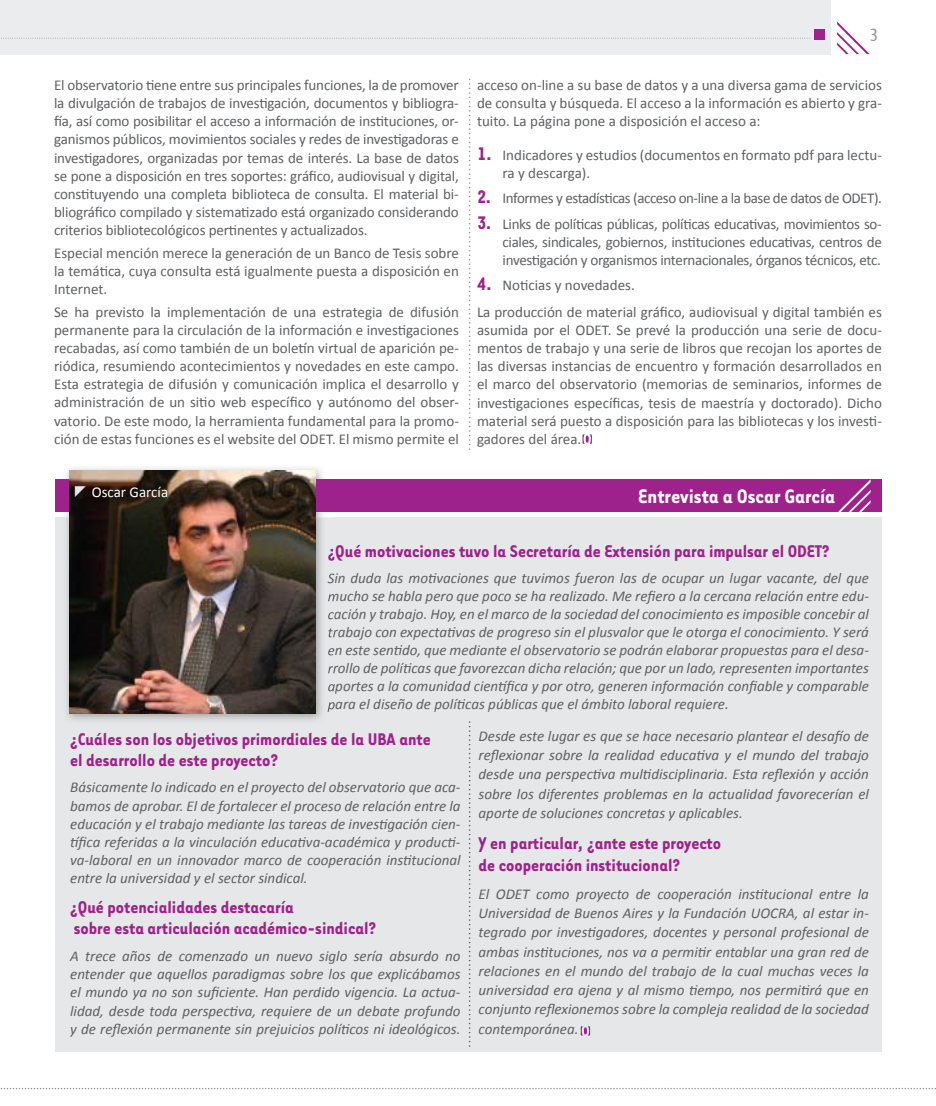
<style>
.page{position:relative;width:936px;height:1106px;background:#fff}
.page>*{position:absolute;margin:0;border:0;box-sizing:border-box;transform-origin:0 0}
.t1{font:700 22.5px "Tarzana Narrow";color:#fff}
.t2{font:700 19.5px/21.1px "Tarzana Narrow";color:#9f218b}
.t3{font:18px "Sun Sans Condensed";color:#8e9092}
.t4{font:15px/18.1px "Calibri";color:#5f6062;text-align:justify}
.t5{font:italic 15px/19.2px "Calibri";color:#5f6062;text-align:justify}
.t6{font:15px "Calibri";letter-spacing:-.03em;color:#5f6062}
.t7{font:15px "Calibri";color:#fff}
.s1{font-family:"Tarzana Narrow";font-weight:700;font-size:21px;color:#9f218b}
</style>
<div class="page">
<div style="left:0;top:0;width:830px;height:54px;background:#ebeced"></div>
<div style="left:814px;top:29px;width:11px;height:10px;background:#9e248b"></div>
<svg style="left:1px;top:38px;width:807px;height:1px"></svg>
<svg style="left:0;top:1088px;width:935px;height:1px"></svg>
<svg style="left:837px;top:22px;width:32px;height:32px"></svg>
<div style="left:55px;top:517px;width:826px;height:535px;background:#e6e7e8"></div>
<div style="left:55px;top:480px;width:826px;height:32px;background:#9f218b"></div>
<img style="left:63px;top:468px;width:271px;height:252px">
<img style="left:328px;top:544px;width:6px;height:17px">
<svg style="left:327px;top:573px;width:7px;height:139px"></svg>
<img style="left:63px;top:480px;width:271px;height:32px">
<img style="left:69px;top:471px;width:246px;height:242px">
<svg style="left:838px;top:479px;width:32px;height:33px"></svg>
<svg style="left:469px;top:721px;width:1px;height:325px"></svg>
<svg style="left:469px;top:79px;width:1px;height:371px"></svg>
<svg style="left:582px;top:434px;width:10px;height:10px"></svg>
<svg style="left:580px;top:1026px;width:10px;height:9px"></svg>
<svg style="left:75px;top:485px;width:11px;height:11px"></svg>
<p class="t4" style="left:54px;top:75px;width:406px">El observatorio tiene entre sus principales funciones, la de promover la divulgación de trabajos de investigación, documentos y bibliogra&shy;fía, así como posibilitar el acceso a información de instituciones, or&shy;ganismos públicos, movimientos sociales y redes de investigadoras e investigadores, organizadas por temas de interés. La base de datos se pone a disposición en tres soportes: gráfico, audiovisual y digital, constituyendo una completa biblioteca de consulta. El material bi&shy;bliográfico compilado y sistematizado está organizado considerando criterios bibliotecológicos pertinentes y actualizados.</p>
<p class="t4" style="left:54px;top:243px;width:406px">Especial mención merece la generación de un Banco de Tesis sobre la temática, cuya consulta está igualmente puesta a disposición en Internet.</p>
<p class="t4" style="left:54px;top:302px;width:406px">Se ha previsto la implementación de una estrategia de difusión permanente para la circulación de la información e investigaciones recabadas, así como también de un boletín virtual de aparición pe&shy;riódica, resumiendo acontecimientos y novedades en este campo.<br>Esta estrategia de difusión y comunicación implica el desarrollo y administración de un sitio web específico y autónomo del obser&shy;vatorio. De este modo, la herramienta fundamental para la promo&shy;ción de estas funciones es el website del ODET. El mismo permite el</p>
<p class="t7" style="left:92px;top:482px;width:78px">Oscar García</p>
<p class="t3" style="left:870px;top:24px;width:9px">3</p>
<p class="t4" style="left:477px;top:75px;width:406px">acceso on-line a su base de datos y a una diversa gama de servicios de consulta y búsqueda. El acceso a la información es abierto y gra&shy;tuito. La página pone a disposición el acceso a:</p>
<p class="t4" style="left:502px;top:145px;width:381px;text-indent:-26px"><span class="s1">1.</span> Indicadores y estudios (documentos en formato pdf para lectu&shy;ra y descarga).</p>
<p class="t6" style="left:477px;top:189px;width:406px"><span class="s1">2.</span> Informes y estadísticas (acceso on-line a la base de datos de ODET).</p>
<p class="t4" style="left:502px;top:214px;width:381px;text-indent:-26px"><span class="s1">3.</span> Links de políticas públicas, políticas educativas, movimientos so&shy;ciales, sindicales, gobiernos, instituciones educativas, centros de investigación y organismos internacionales, órganos técnicos, etc.</p>
<p class="t4" style="left:477px;top:271px;width:406px;line-height:26.5px"><span class="s1">4.</span> Noticias y novedades.<br>La producción de material gráfico, audiovisual y digital también es</p>
<p class="t4" style="left:477px;top:320px;width:406px">asumida por el ODET. Se prevé la producción una serie de docu&shy;mentos de trabajo y una serie de libros que recojan los aportes de las diversas instancias de encuentro y formación desarrollados en el marco del observatorio (memorias de seminarios, informes de investigaciones específicas, tesis de maestría y doctorado). Dicho material será puesto a disposición para las bibliotecas y los investi&shy;gadores del área.</p>
<h1 class="t1" style="left:638px;top:481px;width:198px">Entrevista a Oscar García</h1>
<h2 class="t2" style="left:327px;top:539px;width:503px">¿Qué motivaciones tuvo la Secretaría de Extensión para impulsar el ODET?</h2>
<p class="t5" style="left:327px;top:568px;width:543px;line-height:18px">Sin duda las motivaciones que tuvimos fueron las de ocupar un lugar vacante, del que mucho se habla pero que poco se ha realizado. Me refiero a la cercana relación entre edu&shy;cación y trabajo. Hoy, en el marco de la sociedad del conocimiento es imposible concebir al trabajo con expectativas de progreso sin el plusvalor que le otorga el conocimiento. Y será en este sentido, que mediante el observatorio se podrán elaborar propuestas para el desa&shy;rrollo de políticas que favorezcan dicha relación; que por un lado, representen importantes aportes a la comunidad científica y por otro, generen información confiable y comparable para el diseño de políticas públicas que el ámbito laboral requiere.</p>
<h2 class="t2" style="left:70px;top:727px;width:362px">¿Cuáles son los objetivos primordiales de la UBA ante el desarrollo de este proyecto?</h2>
<p class="t5" style="left:70px;top:777px;width:392px;line-height:18.1px">Básicamente lo indicado en el proyecto del observatorio que aca&shy;bamos de aprobar. El de fortalecer el proceso de relación entre la educación y el trabajo mediante las tareas de investigación cien&shy;tífica referidas a la vinculación educativa-académica y producti&shy;va-laboral en un innovador marco de cooperación institucional entre la universidad y el sector sindical.</p>
<h2 class="t2" style="left:70px;top:895px;width:307px">¿Qué potencialidades destacaría<br>sobre esta articulación académico-sindical?</h2>
<p class="t5" style="left:70px;top:946px;width:392px;line-height:18.1px">A trece años de comenzado un nuevo siglo sería absurdo no entender que aquellos paradigmas sobre los que explicábamos el mundo ya no son suficiente. Han perdido vigencia. La actua&shy;lidad, desde toda perspectiva, requiere de un debate profundo y de reflexión permanente sin prejuicios políticos ni ideológicos.</p>
<p class="t5" style="left:478px;top:725px;width:392px">Desde este lugar es que se hace necesario plantear el desafío de reflexionar sobre la realidad educativa y el mundo del trabajo desde una perspectiva multidisciplinaria. Esta reflexión y acción sobre los diferentes problemas en la actualidad favorecerían el aporte de soluciones concretas y aplicables.</p>
<h2 class="t2" style="left:478px;top:830px;width:244px;line-height:22.2px">Y en particular, ¿ante este proyecto de cooperación institucional?</h2>
<p class="t5" style="left:478px;top:883px;width:392px">El ODET como proyecto de cooperación institucional entre la Universidad de Buenos Aires y la Fundación UOCRA, al estar in&shy;tegrado por investigadores, docentes y personal profesional de ambas instituciones, nos va a permitir entablar una gran red de relaciones en el mundo del trabajo de la cual muchas veces la universidad era ajena y al mismo tiempo, nos permitirá que en conjunto reflexionemos sobre la compleja realidad de la sociedad contemporánea.</p>
</div>
